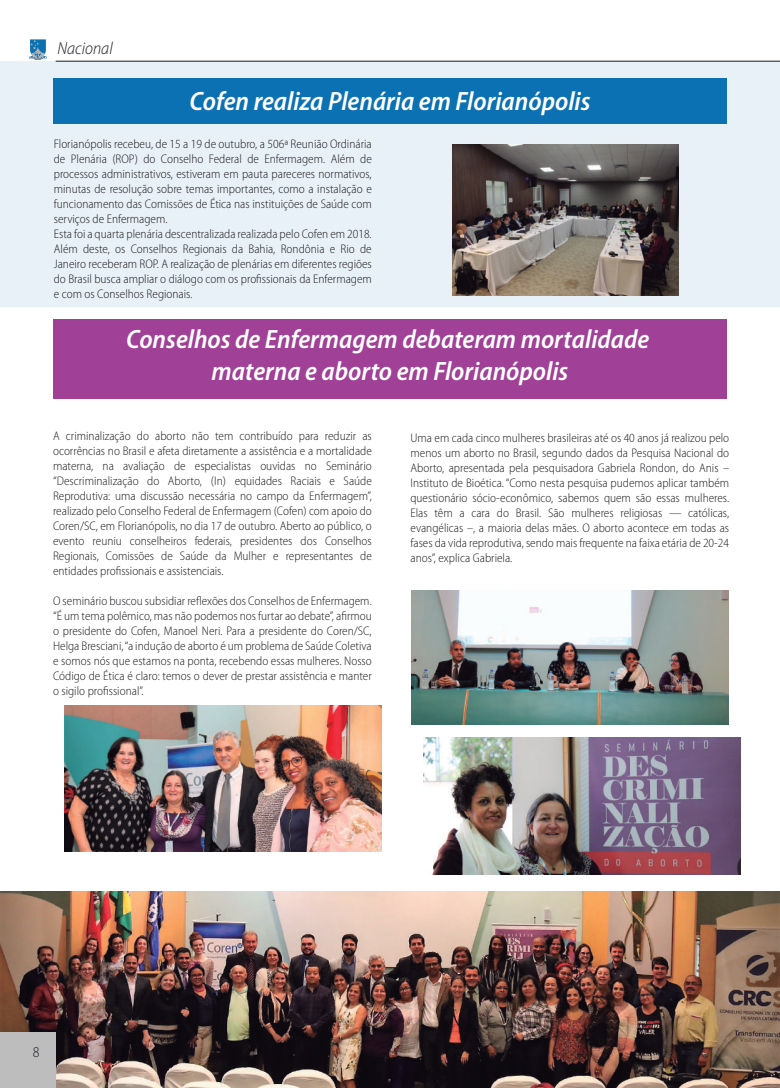
<style>
.page{position:relative;width:780px;height:1088px;background:#fff}
.page>*{position:absolute;margin:0;border:0;box-sizing:border-box;transform-origin:0 0}
.t1{font:italic 600 semi-condensed 26.5px/31.9px "Myriad Pro";color:#fff;text-align:center}
.t2{font:italic 300 semi-condensed 17.5px "Myriad Pro";color:#1f1c21}
.t3{font:300 semi-condensed 15px "Myriad Pro";color:#1f1c21}
.t4{font:300 semi-condensed 12.5px/15px "Myriad Pro";color:#1f1c21;text-align:justify}
</style>
<div class="page">
<div style="left:0;top:61px;width:780px;height:245px;background:#e7f1f7"></div>
<div style="left:53px;top:78px;width:673px;height:46px;background:#0b71b3"></div>
<div style="left:53px;top:319px;width:673px;height:79px;background:#a14097"></div>
<img style="left:0;top:891px;width:780px;height:197px">
<div style="left:0;top:1032px;width:56px;height:56px;background:#bdbdbd"></div>
<hr style="left:56px;top:61px;width:724px;height:1px;background:#1f1c21">
<svg style="left:29px;top:39px;width:18px;height:21px"></svg>
<img style="left:453px;top:145px;width:225px;height:150px">
<img style="left:411px;top:591px;width:317px;height:134px">
<img style="left:64px;top:705px;width:318px;height:147px">
<img style="left:423px;top:737px;width:317px;height:138px">
<h2 class="t2" style="left:58px;top:39px;width:57px">Nacional</h2>
<h1 class="t1" style="left:189px;top:86px;width:402px">Cofen realiza Plenária em Florianópolis</h1>
<p class="t4" style="left:54px;top:137px;width:319px;text-align:left">Florianópolis recebeu, de 15 a 19 de outubro, a 506ª Reunião Ordinária de Plenária (ROP) do Conselho Federal de Enfermagem. Além de processos administrativos, estiveram em pauta pareceres normativos, minutas de resolução sobre temas importantes, como a instalação e funcionamento das Comissões de Ética nas instituições de Saúde com serviços de Enfermagem.<br>Esta foi a quarta plenária descentralizada realizada pelo Cofen em 2018.<br>Além deste, os Conselhos Regionais da Bahia, Rondônia e Rio de Janeiro receberam ROP. A realização de plenárias em diferentes regiões do Brasil busca ampliar o diálogo com os profissionais da Enfermagem e com os Conselhos Regionais.</p>
<h1 class="t1" style="left:126px;top:323px;width:525px">Conselhos de Enfermagem debateram mortalidade materna e aborto em Florianópolis</h1>
<p class="t4" style="left:53px;top:429px;width:320px">A criminalização do aborto não tem contribuído para reduzir as ocorrências no Brasil e afeta diretamente a assistência e a mortalidade materna, na avaliação de especialistas ouvidas no Seminário “Descriminalização do Aborto, (In) equidades Raciais e Saúde Reprodutiva: uma discussão necessária no campo da Enfermagem”, realizado pelo Conselho Federal de Enfermagem (Cofen) com apoio do Coren/SC, em Florianópolis, no dia 17 de outubro. Aberto ao público, o evento reuniu conselheiros federais, presidentes dos Conselhos Regionais, Comissões de Saúde da Mulher e representantes de entidades profissionais e assistenciais.</p>
<p class="t4" style="left:53px;top:594px;width:320px">O seminário buscou subsidiar reflexões dos Conselhos de Enfermagem. “É um tema polêmico, mas não podemos nos furtar ao debate”, afirmou o presidente do Cofen, Manoel Neri. Para a presidente do Coren/SC, Helga Bresciani, “a indução de aborto é um problema de Saúde Coletiva e somos nós que estamos na ponta, recebendo essas mulheres. Nosso Código de Ética é claro: temos o dever de prestar assistência e manter o sigilo profissional”.</p>
<p class="t4" style="left:410px;top:430px;width:320px">Uma em cada cinco mulheres brasileiras até os 40 anos já realizou pelo menos um aborto no Brasil, segundo dados da Pesquisa Nacional do Aborto, apresentada pela pesquisadora Gabriela Rondon, do Anis – Instituto de Bioética. “Como nesta pesquisa pudemos aplicar também questionário sócio-econômico, sabemos quem são essas mulheres.<br>Elas têm a cara do Brasil. São mulheres religiosas — católicas, evangélicas –, a maioria delas mães. O aborto acontece em todas as fases da vida reprodutiva, sendo mais frequente na faixa etária de 20-24 anos”, explica Gabriela.</p>
<p class="t3" style="left:33px;top:1043px;width:8px">8</p>
</div>
